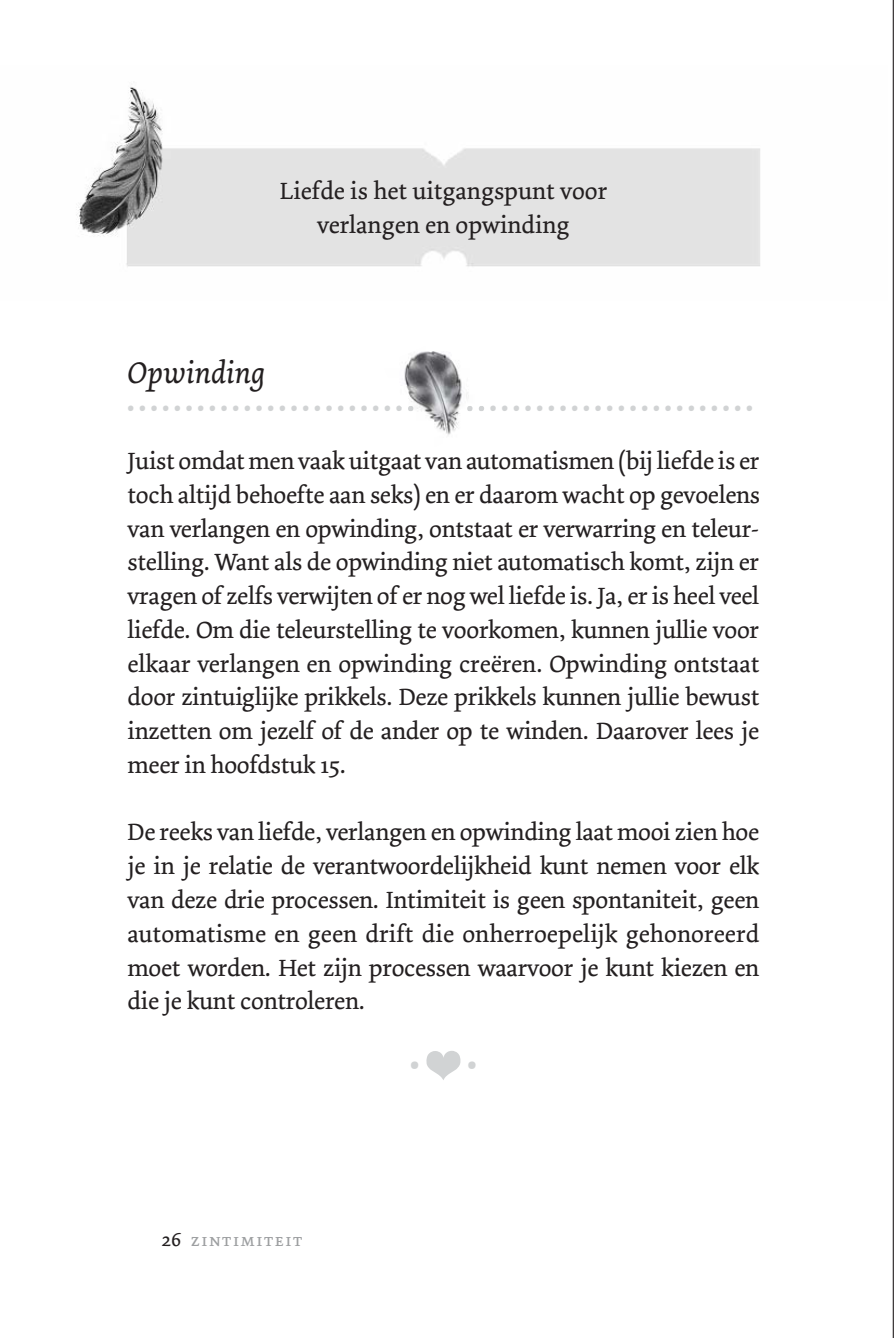
<style>
.page{position:relative;width:894px;height:1338px;background:#fff}
.page>*{position:absolute;margin:0;border:0;box-sizing:border-box;transform-origin:0 0}
.t1{font:42.75px "Dolly";color:#d1d3d4}
.t2{font:31.5px "Dolly";color:#d1d3d4}
.t3{font:italic 31.5px "Dolly";color:#231f20}
.t4{font:24.75px/33.8px "Dolly";letter-spacing:-.01em;color:#231f20;text-align:justify}
.t5{font:18px "Dolly Small Caps";letter-spacing:.045em;color:#9d9fa1}
.s1{font-family:"Dolly";font-size:20.25px;color:#231f20}
</style>
<div class="page">
<svg style="left:426px;top:1051px;width:35px;height:29px"></svg>
<img style="left:76px;top:87px;width:684px;height:180px">
<hr style="left:892px;top:0;width:1px;height:1337px;background:#231f20">
<img style="left:404px;top:351px;width:65px;height:84px">
<img style="left:400px;top:406px;width:84px;height:5px">
<p class="t4" style="left:280px;top:176px;width:329px;text-align:center">Liefde is het uitgangspunt voor verlangen en opwinding</p>
<p class="t3" style="left:128px;top:359px;width:139px">Opwinding</p>
<p class="t2" style="left:128px;top:393px;width:288px">•••••••••••••••••••••••••</p>
<p class="t2" style="left:466px;top:393px;width:288px">•••••••••••••••••••••••••</p>
<p class="t4" style="left:128px;top:446px;width:634px">Juist omdat men vaak uitgaat van automatismen (bij liefde is er toch altijd behoefte aan seks) en er daarom wacht op gevoelens van verlangen en opwinding, ontstaat er verwarring en teleur&shy;stelling. Want als de opwinding niet automatisch komt, zijn er vragen of zelfs verwijten of er nog wel liefde is. Ja, er is heel veel liefde. Om die teleurstelling te voorkomen, kunnen jullie voor elkaar verlangen en opwinding creëren. Opwinding ontstaat door zintuiglijke prikkels. Deze prikkels kunnen jullie bewust inzetten om jezelf of de ander op te winden. Daarover lees je meer in hoofdstuk 15.</p>
<p class="t4" style="left:128px;top:817px;width:633px">De reeks van liefde, verlangen en opwinding laat mooi zien hoe je in je relatie de verantwoordelijkheid kunt nemen voor elk van deze drie processen. Intimiteit is geen spontaniteit, geen automatisme en geen drift die onherroepelijk gehonoreerd moet worden. Het zijn processen waarvoor je kunt kiezen en die je kunt controleren.</p>
<p class="t5" style="left:162px;top:1228px;width:142px"><span class="s1">26</span> zintimiteit</p>
<h1 class="t1" style="left:410px;top:1044px;width:68px">• •</h1>
</div>
